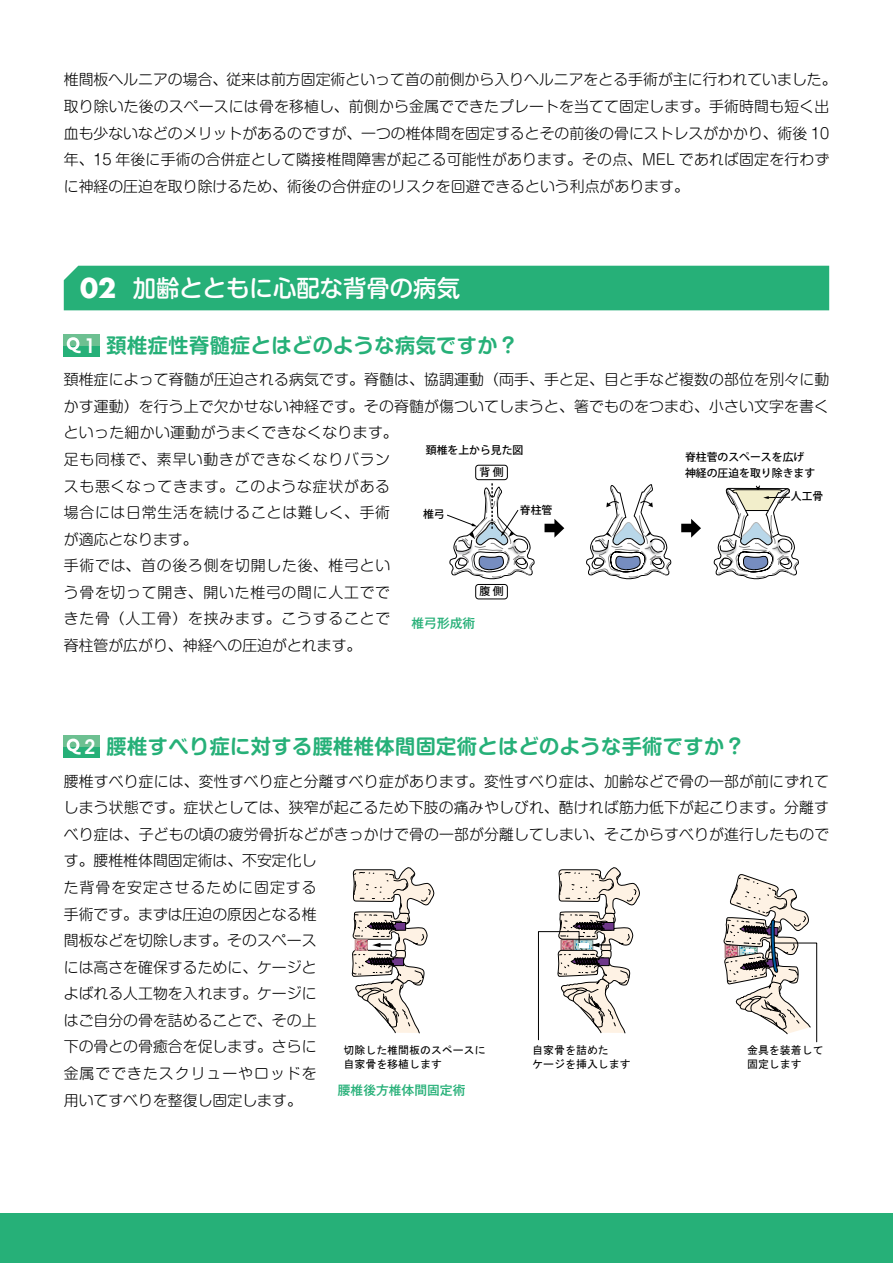
<style>
.page{position:relative;width:893px;height:1263px;background:#fff}
.page>*{position:absolute;margin:0;border:0;box-sizing:border-box;transform-origin:0 0}
.t1{font:500 23.4px "Shin M Go Pro";color:#fff}
.t2{font:700 20.25px "Shin M Go Pro De";letter-spacing:.02em;color:#26b078}
.t3{font:300 14.85px/26.5px "Shin M Go Pro";letter-spacing:.01em;color:#000}
.t4{font:500 12.75px "Gothic MB101 Pro";color:#26b078}
.t5{font:10.95px/13.6px "MS Gothic";color:#000}
.t6{font:500 10.8px/15.8px "Koz Go Pr 6 N";color:#000}
.s1{font-family:"Futura";font-weight:700;font-size:26.55px}
.s2{font-family:"Avant Garde";font-weight:600;font-stretch:condensed;color:#fff}
</style>
<div class="page">
<div style="left:0;top:1213px;width:893px;height:50px;background:#26b078"></div>
<div style="left:64px;top:334px;width:36px;height:22px;background:#26b078"></div>
<div style="left:64px;top:334px;width:36px;height:11px;background:#6dc091"></div>
<svg style="left:67px;top:337px;width:14px;height:16px"></svg>
<div style="left:64px;top:735px;width:36px;height:23px;background:#26b078"></div>
<div style="left:64px;top:735px;width:36px;height:11px;background:#6dc091"></div>
<svg style="left:67px;top:739px;width:14px;height:15px"></svg>
<div style="left:64px;top:266px;width:765px;height:44px;background:#26b078"></div>
<svg style="left:544px;top:519px;width:20px;height:19px"></svg>
<svg style="left:681px;top:519px;width:20px;height:19px"></svg>
<svg style="left:586px;top:484px;width:85px;height:95px"></svg>
<div style="left:475px;top:465px;width:33px;height:15px;border:1px solid #000;border-radius:3px"></div>
<div style="left:475px;top:584px;width:33px;height:15px;border:1px solid #000;border-radius:3px"></div>
<svg style="left:447px;top:483px;width:88px;height:96px"></svg>
<svg style="left:713px;top:485px;width:86px;height:94px"></svg>
<svg style="left:351px;top:867px;width:84px;height:167px"></svg>
<svg style="left:538px;top:867px;width:102px;height:173px"></svg>
<svg style="left:723px;top:874px;width:94px;height:168px"></svg>
<p class="t3" style="left:64px;top:65px;width:774px">椎間板ヘルニアの場合、従来は前方固定術といって首の前側から入りヘルニアをとる手術が主に行われていました。取り除いた後のスペースには骨を移植し、前側から金属でできたプレートを当てて固定します。手術時間も短く出血も少ないなどのメリットがあるのですが、一つの椎体間を固定するとその前後の骨にストレスがかかり、術後 10年、15 年後に手術の合併症として隣接椎間障害が起こる可能性があります。その点、MEL であれば固定を行わずに神経の圧迫を取り除けるため、術後の合併症のリスクを回避できるという利点があります。</p>
<h1 class="t1" style="left:80px;top:269px;width:381px"><span class="s1">02</span> 加齢とともに心配な背骨の病気</h1>
<h2 class="t2" style="left:85px;top:329px;width:435px"><span class="s2">1</span> 頚椎症性脊髄症とはどのような病気ですか？</h2>
<p class="t3" style="left:64px;top:365px;width:767px">頚椎症によって脊髄が圧迫される病気です。脊髄は、協調運動（両手、手と足、目と手など複数の部位を別々に動かす運動）を行う上で欠かせない神経です。その脊髄が傷ついてしまうと、箸でものをつまむ、小さい文字を書くといった細かい運動がうまくできなくなります。<br>足も同様で、素早い動きができなくなりバラン<br>スも悪くなってきます。このような症状がある<br>場合には日常生活を続けることは難しく、手術<br>が適応となります。<br>手術では、首の後ろ側を切開した後、椎弓とい<br>う骨を切って開き、開いた椎弓の間に人工でで<br>きた骨（人工骨）を挟みます。こうすることで<br>脊柱管が広がり、神経への圧迫がとれます。</p>
<p class="t6" style="left:426px;top:443px;width:99px">頚椎を上から見た図</p>
<p class="t6" style="left:685px;top:449px;width:132px">脊柱菅のスペースを広げ神経の圧迫を取り除きます</p>
<p class="t6" style="left:479px;top:464px;width:26px">背 側</p>
<p class="t6" style="left:791px;top:489px;width:34px">人工骨</p>
<p class="t6" style="left:423px;top:507px;width:23px">椎弓</p>
<p class="t6" style="left:520px;top:502px;width:34px">脊柱管</p>
<p class="t6" style="left:479px;top:584px;width:26px">腹 側</p>
<p class="t4" style="left:411px;top:612px;width:65px">椎弓形成術</p>
<h2 class="t2" style="left:85px;top:730px;width:662px"><span class="s2">2</span> 腰椎すべり症に対する腰椎椎体間固定術とはどのような手術ですか？</h2>
<p class="t3" style="left:64px;top:766px;width:767px">腰椎すべり症には、変性すべり症と分離すべり症があります。変性すべり症は、加齢などで骨の一部が前にずれてしまう状態です。症状としては、狭窄が起こるため下肢の痛みやしびれ、酷ければ筋⼒低下が起こります。分離すべり症は、子どもの頃の疲労骨折などがきっかけで骨の一部が分離してしまい、そこからすべりが進行したものです。腰椎椎体間固定術は、不安定化し<br>た背骨を安定させるために固定する<br>手術です。まずは圧迫の原因となる椎<br>間板などを切除します。そのスペース<br>には高さを確保するために、ケージと<br>よばれる人工物を入れます。ケージに<br>はご自分の骨を詰めることで、その上<br>下の骨との骨癒合を促します。さらに<br>金属でできたスクリューやロッドを<br>⽤いてすべりを整復し固定します。</p>
<p class="t5" style="left:343px;top:1043px;width:144px">切除した椎間板のスペースに自家骨を移植します</p>
<p class="t5" style="left:532px;top:1043px;width:100px">自家骨を詰めた<br>ケージを挿入します</p>
<p class="t5" style="left:747px;top:1043px;width:78px">金具を装着して固定します</p>
<p class="t4" style="left:338px;top:1079px;width:129px">腰椎後方椎体間固定術</p>
</div>
